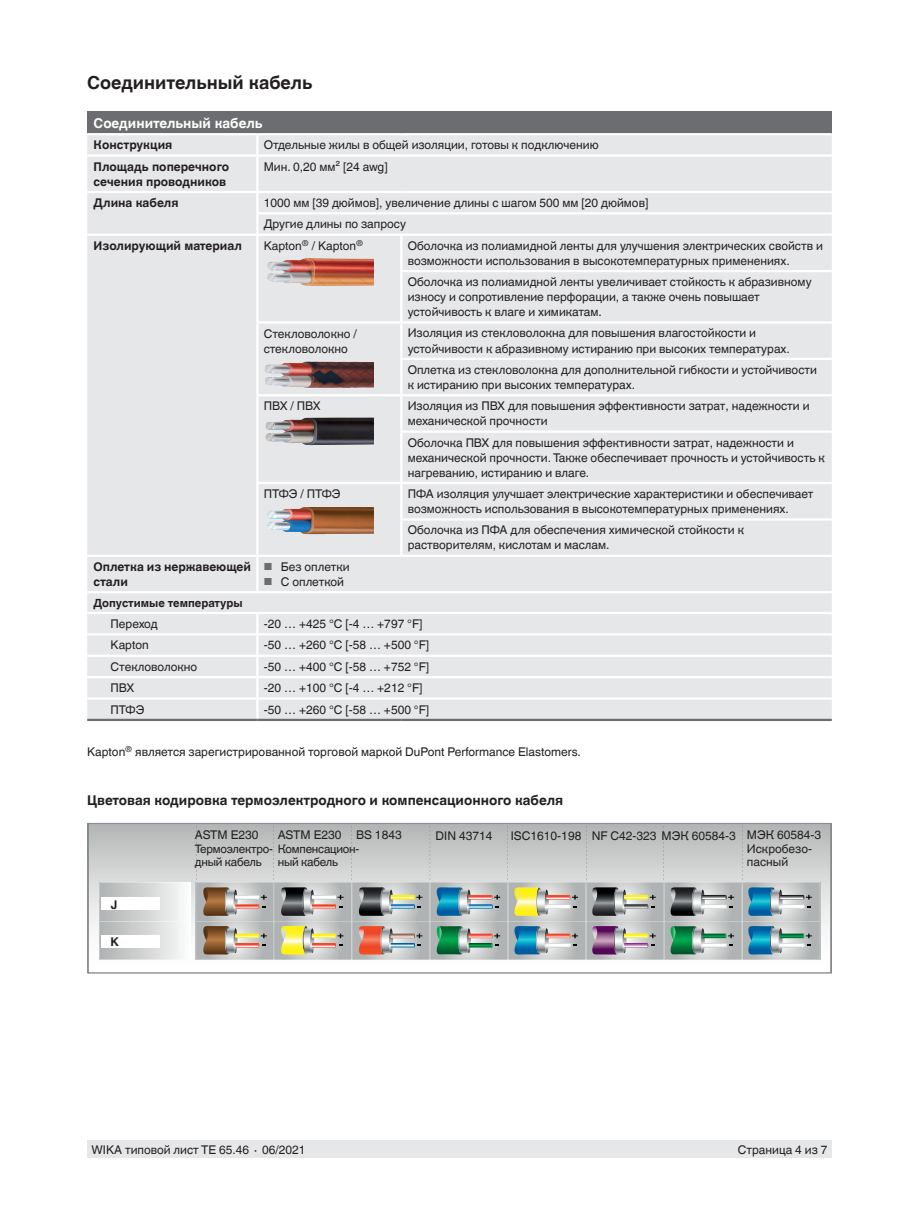
<style>
.page{position:relative;width:919px;height:1214px;background:#fff}
.page>*{position:absolute;margin:0;border:0;box-sizing:border-box;transform-origin:0 0}
.t1{font:700 18px "Helvetica World";color:#231f20}
.t2{font:700 13.5px "Helvetica World";color:#231f20}
.t3{font:700 13.5px "Helvetica World";color:#fff}
.t4{font:12px/15px "Helvetica World";color:#231f20}
.t5{font:700 12px/15px "Helvetica World";color:#231f20}
.t6{font:11.7px/13.5px "Helvetica World";letter-spacing:-.02em;color:#231f20}
.t7{font:700 11.25px "Helvetica World";color:#231f20}
.s1{font-size:10.2px;color:#6c6d70}
</style>
<div class="page">
<div style="left:87px;top:1140px;width:744px;height:17px;background:#e6e7e9"></div>
<div style="left:87px;top:112px;width:744px;height:22px;background:#6c6d70"></div>
<div style="left:87px;top:135px;width:744px;height:584px;background:#e6e7e9"></div>
<hr style="left:256px;top:212px;width:145px;height:2px;background:#fff">
<hr style="left:401px;top:212px;width:430px;height:2px;background:#fff">
<hr style="left:257px;top:133px;width:144px;height:2px;background:#fff">
<hr style="left:401px;top:133px;width:430px;height:2px;background:#fff">
<svg style="left:256px;top:193px;width:2px;height:19px"></svg>
<hr style="left:256px;top:214px;width:2px;height:20px;background:#fff">
<hr style="left:400px;top:270px;width:431px;height:2px;background:#fff">
<hr style="left:401px;top:321px;width:430px;height:2px;background:#fff">
<hr style="left:87px;top:654px;width:170px;height:3px;background:#fff">
<hr style="left:400px;top:358px;width:431px;height:2px;background:#fff">
<hr style="left:401px;top:394px;width:430px;height:2px;background:#fff">
<hr style="left:400px;top:430px;width:431px;height:3px;background:#fff">
<hr style="left:87px;top:676px;width:170px;height:2px;background:#fff">
<hr style="left:87px;top:154px;width:170px;height:3px;background:#fff">
<hr style="left:401px;top:482px;width:430px;height:2px;background:#fff">
<hr style="left:87px;top:697px;width:170px;height:2px;background:#fff">
<hr style="left:257px;top:654px;width:144px;height:3px;background:#fff">
<hr style="left:401px;top:654px;width:430px;height:3px;background:#fff">
<hr style="left:257px;top:676px;width:144px;height:2px;background:#fff">
<svg style="left:256px;top:614px;width:2px;height:83px"></svg>
<hr style="left:401px;top:676px;width:430px;height:2px;background:#fff">
<hr style="left:257px;top:154px;width:144px;height:3px;background:#fff">
<hr style="left:256px;top:157px;width:2px;height:34px;background:#fff">
<hr style="left:401px;top:154px;width:430px;height:3px;background:#fff">
<hr style="left:257px;top:191px;width:144px;height:2px;background:#fff">
<hr style="left:401px;top:191px;width:430px;height:2px;background:#fff">
<hr style="left:257px;top:234px;width:144px;height:2px;background:#fff">
<hr style="left:401px;top:234px;width:430px;height:2px;background:#fff">
<hr style="left:256px;top:557px;width:2px;height:34px;background:#fff">
<hr style="left:257px;top:697px;width:144px;height:2px;background:#fff">
<hr style="left:256px;top:699px;width:2px;height:20px;background:#fff">
<hr style="left:401px;top:697px;width:430px;height:2px;background:#fff">
<hr style="left:400px;top:518px;width:431px;height:2px;background:#fff">
<hr style="left:87px;top:612px;width:170px;height:2px;background:#fff">
<hr style="left:257px;top:612px;width:144px;height:2px;background:#fff">
<hr style="left:401px;top:612px;width:430px;height:2px;background:#fff">
<hr style="left:87px;top:633px;width:170px;height:2px;background:#fff">
<hr style="left:257px;top:633px;width:144px;height:2px;background:#fff">
<hr style="left:401px;top:633px;width:430px;height:2px;background:#fff">
<hr style="left:400px;top:236px;width:2px;height:34px;background:#fff">
<hr style="left:400px;top:272px;width:2px;height:49px;background:#fff">
<hr style="left:256px;top:321px;width:145px;height:2px;background:#fff">
<hr style="left:400px;top:323px;width:2px;height:35px;background:#fff">
<hr style="left:400px;top:360px;width:2px;height:34px;background:#fff">
<hr style="left:256px;top:394px;width:145px;height:2px;background:#fff">
<hr style="left:400px;top:396px;width:2px;height:34px;background:#fff">
<hr style="left:400px;top:433px;width:2px;height:49px;background:#fff">
<hr style="left:256px;top:482px;width:145px;height:2px;background:#fff">
<hr style="left:400px;top:484px;width:2px;height:34px;background:#fff">
<hr style="left:400px;top:520px;width:2px;height:34px;background:#fff">
<hr style="left:257px;top:554px;width:144px;height:3px;background:#fff">
<hr style="left:401px;top:554px;width:430px;height:3px;background:#fff">
<hr style="left:87px;top:591px;width:170px;height:2px;background:#fff">
<hr style="left:257px;top:591px;width:144px;height:2px;background:#fff">
<hr style="left:401px;top:591px;width:430px;height:2px;background:#fff">
<hr style="left:87px;top:191px;width:170px;height:2px;background:#fff">
<hr style="left:87px;top:234px;width:170px;height:2px;background:#fff">
<hr style="left:256px;top:236px;width:2px;height:35px;background:#fff">
<hr style="left:256px;top:271px;width:2px;height:50px;background:#fff">
<hr style="left:256px;top:323px;width:2px;height:36px;background:#fff">
<hr style="left:256px;top:359px;width:2px;height:35px;background:#fff">
<hr style="left:256px;top:396px;width:2px;height:35px;background:#fff">
<hr style="left:256px;top:431px;width:2px;height:51px;background:#fff">
<hr style="left:256px;top:484px;width:2px;height:35px;background:#fff">
<hr style="left:256px;top:519px;width:2px;height:35px;background:#fff">
<hr style="left:87px;top:554px;width:170px;height:3px;background:#fff">
<hr style="left:87px;top:133px;width:170px;height:2px;background:#fff">
<svg style="left:256px;top:135px;width:2px;height:19px"></svg>
<hr style="left:87px;top:719px;width:170px;height:2px;background:#6c6d70">
<hr style="left:257px;top:719px;width:144px;height:2px;background:#6c6d70">
<hr style="left:401px;top:719px;width:430px;height:2px;background:#6c6d70">
<img style="left:267px;top:258px;width:107px;height:28px">
<img style="left:264px;top:361px;width:110px;height:27px">
<img style="left:265px;top:417px;width:109px;height:28px">
<img style="left:267px;top:507px;width:107px;height:27px">
<svg style="left:87px;top:823px;width:744px;height:150px"></svg>
<svg style="left:100px;top:826px;width:720px;height:134px;background:#bcbdb9"></svg>
<h1 class="t1" style="left:87px;top:73px;width:227px">Соединительный кабель</h1>
<p class="t3" style="left:94px;top:115px;width:170px">Соединительный кабель</p>
<p class="t5" style="left:94px;top:138px;width:80px">Конструкция</p>
<p class="t4" style="left:264px;top:138px;width:336px">Отдельные жилы в общей изоляции, готовы к подключению</p>
<p class="t5" style="left:94px;top:159px;width:137px">Площадь поперечного сечения проводников</p>
<p class="t4" style="left:264px;top:159px;width:125px">Мин. 0,20 мм² [24 awg]</p>
<p class="t5" style="left:94px;top:195px;width:86px">Длина кабеля</p>
<p class="t4" style="left:264px;top:192px;width:386px;line-height:21.3px">1000 мм [39 дюймов], увеличение длины с шагом 500 мм [20 дюймов]<br>Другие длины по запросу</p>
<p class="t5" style="left:94px;top:238px;width:150px">Изолирующий материал</p>
<p class="t4" style="left:264px;top:238px;width:101px">Kapton<sup>®</sup> / Kapton<sup>®</sup></p>
<p class="t4" style="left:407px;top:238px;width:416px">Оболочка из полиамидной ленты для улучшения электрических свойств и возможности использования в высокотемпературных применениях.</p>
<p class="t4" style="left:407px;top:274px;width:405px">Оболочка из полиамидной ленты увеличивает стойкость к абразивному износу и сопротивление перфорации, а также очень повышает устойчивость к влаге и химикатам.</p>
<p class="t4" style="left:264px;top:326px;width:94px">Стекловолокно / стекловолокно</p>
<p class="t4" style="left:407px;top:326px;width:384px">Изоляция из стекловолокна для повышения влагостойкости и устойчивости к абразивному истиранию при высоких температурах.</p>
<p class="t4" style="left:407px;top:362px;width:411px">Оплетка из стекловолокна для дополнительной гибкости и устойчивости к истиранию при высоких температурах.</p>
<p class="t4" style="left:264px;top:398px;width:58px">ПВХ / ПВХ</p>
<p class="t4" style="left:407px;top:398px;width:403px">Изоляция из ПВХ для повышения эффективности затрат, надежности и механической прочности</p>
<p class="t4" style="left:407px;top:435px;width:418px">Оболочка ПВХ для повышения эффективности затрат, надежности и механической прочности. Также обеспечивает прочность и устойчивость к нагреванию, истиранию и влаге.</p>
<p class="t4" style="left:264px;top:486px;width:78px">ПТФЭ / ПТФЭ</p>
<p class="t4" style="left:407px;top:486px;width:407px">ПФА изоляция улучшает электрические характеристики и обеспечивает возможность использования в высокотемпературных применениях.</p>
<p class="t4" style="left:407px;top:523px;width:338px">Оболочка из ПФА для обеспечения химической стойкости к растворителям, кислотам и маслам.</p>
<p class="t5" style="left:94px;top:559px;width:159px">Оплетка из нержавеющей стали</p>
<p class="t4" style="left:264px;top:559px;width:87px"><span class="s1">■</span> Без оплетки</p>
<p class="t4" style="left:264px;top:574px;width:82px"><span class="s1">■</span> С оплеткой</p>
<p class="t7" style="left:94px;top:596px;width:150px">Допустимые температуры</p>
<p class="t4" style="left:111px;top:616px;width:49px">Переход</p>
<p class="t4" style="left:264px;top:616px;width:160px">-20 … +425 °C [-4 … +797 °F]</p>
<p class="t4" style="left:111px;top:638px;width:40px">Kapton</p>
<p class="t4" style="left:264px;top:638px;width:167px">-50 … +260 °C [-58 … +500 °F]</p>
<p class="t4" style="left:111px;top:659px;width:88px">Стекловолокно</p>
<p class="t4" style="left:264px;top:659px;width:167px">-50 … +400 °C [-58 … +752 °F]</p>
<p class="t4" style="left:111px;top:680px;width:25px">ПВХ</p>
<p class="t4" style="left:264px;top:680px;width:160px">-20 … +100 °C [-4 … +212 °F]</p>
<p class="t4" style="left:111px;top:702px;width:35px">ПТФЭ</p>
<p class="t4" style="left:264px;top:702px;width:167px">-50 … +260 °C [-58 … +500 °F]</p>
<p class="t4" style="left:87px;top:744px;width:495px">Kapton<sup>®</sup> является зарегистрированной торговой маркой DuPont Performance Elastomers.</p>
<p class="t2" style="left:87px;top:792px;width:477px">Цветовая кодировка термоэлектродного и компенсационного кабеля</p>
<p class="t5" style="left:111px;top:897px;width:8px">J</p>
<p class="t5" style="left:111px;top:934px;width:10px">K</p>
<p class="t4" style="left:195px;top:827px;width:65px">ASTM E230</p>
<p class="t6" style="left:195px;top:842px;width:166px">Термоэлектро- Компенсацион&shy;дный кабель</p>
<p class="t4" style="left:278px;top:827px;width:65px">ASTM E230</p>
<p class="t6" style="left:278px;top:855px;width:62px">ный кабель</p>
<p class="t4" style="left:356px;top:827px;width:47px">BS 1843</p>
<p class="t4" style="left:435px;top:828px;width:58px">DIN 43714</p>
<p class="t4" style="left:746px;top:828px;width:76px;line-height:13.4px;text-indent:-236px">ISC1610-198 NF C42-323 МЭК 60584-3 МЭК 60584-3<br>Искробезо&shy;пасный</p>
<p class="t4" style="left:91px;top:1142px;width:215px">WIKA типовой лист TE 65.46 ∙ 06/2021</p>
<p class="t4" style="left:737px;top:1142px;width:91px">Страница 4 из 7</p>
</div>
